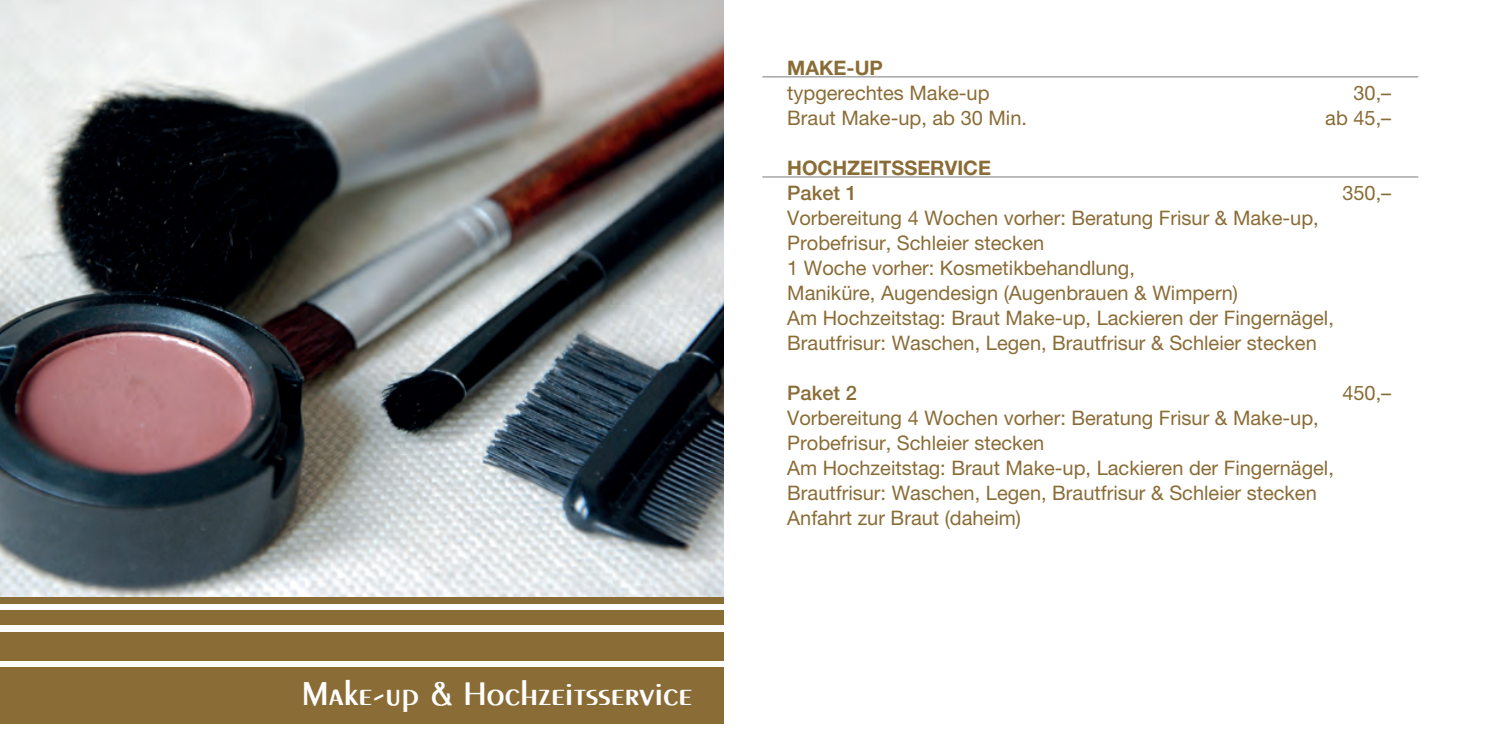
<style>
.page{position:relative;width:1489px;height:745px;background:#fff}
.page>*{position:absolute;margin:0;border:0;box-sizing:border-box;transform-origin:0 0}
.t1{font:300 35px "Peignot";color:#fff}
.t2{font:20px/25px "Helvetica Neue LT Pro";color:#8a6c36}
.t3{font:700 20px "Helvetica Neue LT Pro";color:#8a6c36}
.t4{font:500 20px "Helvetica Neue LT Pro";color:#8a6c36}
</style>
<div class="page">
<div style="left:0;top:596px;width:723px;height:7px;background:#8a6c36"></div>
<div style="left:0;top:610px;width:723px;height:14px;background:#8a6c36"></div>
<div style="left:0;top:631px;width:723px;height:29px;background:#8a6c36"></div>
<div style="left:0;top:667px;width:723px;height:56px;background:#8a6c36"></div>
<img style="left:0;top:0;width:723px;height:596px">
<hr style="left:762px;top:76px;width:656px;height:1px;background:#939598">
<hr style="left:762px;top:176px;width:656px;height:1px;background:#939598">
<h1 class="t1" style="left:301px;top:673px;width:392px">Make-up &amp; Hochzeitsservice</h1>
<p class="t3" style="left:787px;top:55px;width:97px">MAKE-UP</p>
<p class="t2" style="left:787px;top:80px;width:204px">typgerechtes Make-up</p>
<p class="t2" style="left:1353px;top:80px;width:39px">30,–</p>
<p class="t2" style="left:787px;top:105px;width:241px">Braut Make-up, ab 30 Min.</p>
<p class="t2" style="left:1325px;top:105px;width:67px">ab 45,–</p>
<p class="t3" style="left:787px;top:155px;width:205px">HOCHZEITSSERVICE</p>
<p class="t4" style="left:787px;top:181px;width:71px">Paket 1</p>
<p class="t2" style="left:1342px;top:180px;width:50px">350,–</p>
<p class="t2" style="left:787px;top:205px;width:548px">Vorbereitung 4 Wochen vorher: Beratung Frisur &amp; Make-up, Probefrisur, Schleier stecken<br>1 Woche vorher: Kosmetikbehandlung,<br>Maniküre, Augendesign (Augenbrauen &amp; Wimpern)<br>Am Hochzeitstag: Braut Make-up, Lackieren der Fingernägel, Brautfrisur: Waschen, Legen, Brautfrisur &amp; Schleier stecken</p>
<p class="t4" style="left:787px;top:381px;width:71px">Paket 2</p>
<p class="t2" style="left:1342px;top:380px;width:50px">450,–</p>
<p class="t2" style="left:787px;top:405px;width:548px">Vorbereitung 4 Wochen vorher: Beratung Frisur &amp; Make-up, Probefrisur, Schleier stecken<br>Am Hochzeitstag: Braut Make-up, Lackieren der Fingernägel, Brautfrisur: Waschen, Legen, Brautfrisur &amp; Schleier stecken Anfahrt zur Braut (daheim)</p>
</div>
